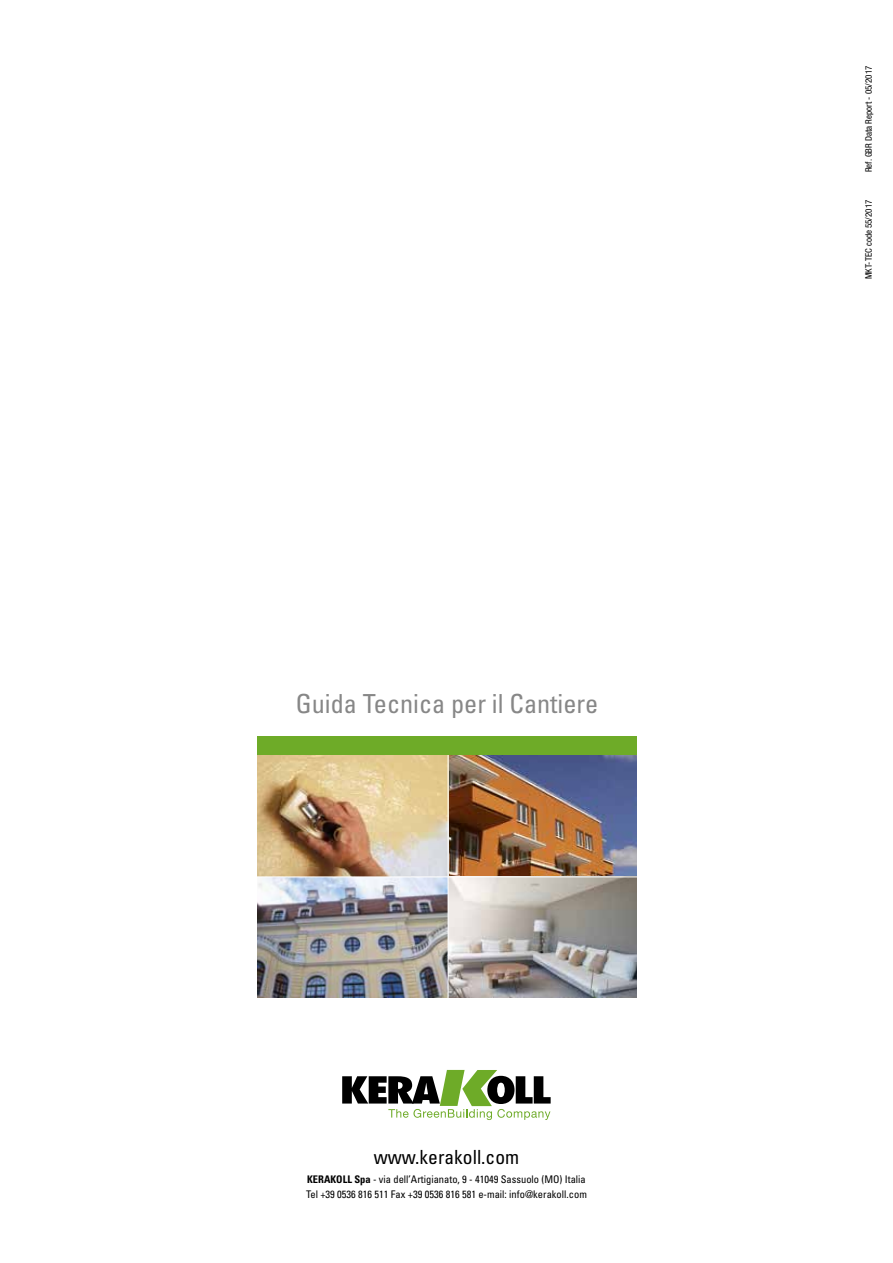
<style>
.page{position:relative;width:893px;height:1263px;background:#fff}
.page>*{position:absolute;margin:0;border:0;box-sizing:border-box;transform-origin:0 0}
.t1{font:condensed 26.25px "Univers LT Std";color:#878787}
.t2{font:condensed 19.5px "Univers LT Std";color:#000}
.t3{font:condensed 10.5px/15px "Univers LT Std";color:#000}
.t4{font:condensed 9px "Helvetica Neue LT Std";color:#000}
.s1{font-weight:700}
</style>
<div class="page">
<svg style="left:342px;top:1070px;width:209px;height:50px"></svg>
<div style="left:257px;top:736px;width:380px;height:19px;background:#6eab28"></div>
<img style="left:258px;top:755px;width:379px;height:242px">
<img style="left:258px;top:755px;width:190px;height:121px">
<hr style="left:258px;top:876px;width:379px;height:1px;background:#fff">
<hr style="left:448px;top:755px;width:1px;height:242px;background:#fff">
<h1 class="t1" style="left:296px;top:687px;width:304px">Guida Tecnica per il Cantiere</h1>
<h2 class="t2" style="left:374px;top:1144px;width:147px">www.kerakoll.com</h2>
<p class="t3" style="left:306px;top:1172px;width:282px"><span class="s1">KERAKOLL Spa</span> - via dell’Artigianato, 9 - 41049 Sassuolo (MO) Italia<br>Tel +39 0536 816 511 Fax +39 0536 816 581 e-mail: info@kerakoll.com</p>
<p class="t4" style="left:863px;top:172px;width:108px;rotate:-90deg">Ref. GBR Data Report - 05/2017</p>
<p class="t4" style="left:863px;top:279px;width:81px;rotate:-90deg">MKT-TEC code 55/2017</p>
</div>
